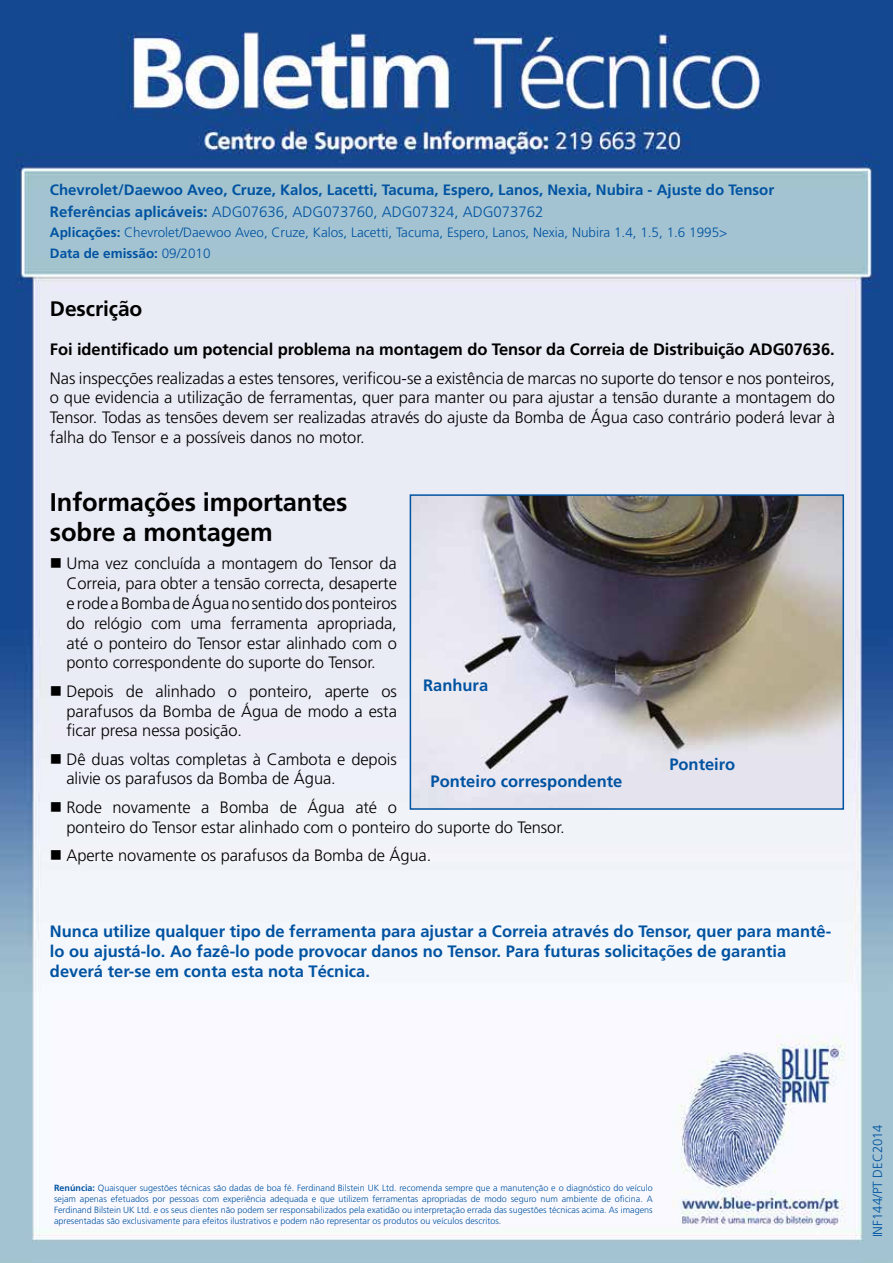
<style>
.page{position:relative;width:893px;height:1263px;background:#fff}
.page>*{position:absolute;margin:0;border:0;box-sizing:border-box;transform-origin:0 0}
.t1{font:700 25.5px/30.6px "Frutiger";letter-spacing:-.005em;color:#000}
.t2{font:700 21px "Frutiger";letter-spacing:-.005em;color:#000}
.t3{font:300 16.5px/19.8px "Frutiger";letter-spacing:-.005em;color:#000;text-align:justify}
.t4{font:700 16.5px/19.8px "Frutiger";color:#0053a1}
.t5{font:700 16.5px "Frutiger";letter-spacing:-.005em;color:#000}
.t6{font:700 15px/22.2px "Frutiger";color:#0053a1}
.t7{font:300 13.5px/20.4px "Frutiger";color:#0053a1}
.t8{font:300 13.2px "Frutiger";color:#0053a1}
.t9{font:300 9px/10.8px "Frutiger";color:#0053a1;text-align:justify}
.s1{font-weight:300}
.s2{font-weight:700}
</style>
<div class="page">
<img style="left:0;top:0;width:893px;height:1263px">
<img style="left:413px;top:497px;width:428px;height:310px">
<div style="left:410px;top:494px;width:434px;height:316px;border:2px solid #0053a1"></div>
<p class="t6" style="left:50px;top:178px;width:726px">Chevrolet/Daewoo Aveo, Cruze, Kalos, Lacetti, Tacuma, Espero, Lanos, Nexia, Nubira - Ajuste do Tensor<br>Referências aplicáveis: <span class="s1">ADG07636, ADG073760, ADG07324, ADG073762</span></p>
<p class="t7" style="left:50px;top:222px;width:679px"><span class="s2">Aplicações:</span> Chevrolet/Daewoo Aveo, Cruze, Kalos, Lacetti, Tacuma, Espero, Lanos, Nexia, Nubira 1.4, 1.5, 1.6 1995&gt;<br><span class="s2">Data de emissão:</span> 09/2010</p>
<p class="t2" style="left:50px;top:296px;width:94px">Descrição</p>
<p class="t5" style="left:50px;top:340px;width:786px">Foi identificado um potencial problema na montagem do Tensor da Correia de Distribuição ADG07636.</p>
<p class="t3" style="left:50px;top:368px;width:786px">Nas inspecções realizadas a estes tensores, verificou-se a existência de marcas no suporte do tensor e nos ponteiros, o que evidencia a utilização de ferramentas, quer para manter ou para ajustar a tensão durante a montagem do Tensor. Todas as tensões devem ser realizadas através do ajuste da Bomba de Água caso contrário poderá levar à falha do Tensor e a possíveis danos no motor.</p>
<h1 class="t1" style="left:50px;top:486px;width:299px">Informações importantes sobre a montagem</h1>
<p class="t3" style="left:66px;top:554px;width:332px;text-indent:-16px">■ Uma vez concluída a montagem do Tensor da Correia, para obter a tensão correcta, desaperte e rode a Bomba de Água no sentido dos ponteiros do relógio com uma ferramenta apropriada, até o ponteiro do Tensor estar alinhado com o ponto correspondente do suporte do Tensor.</p>
<p class="t3" style="left:66px;top:681px;width:332px;text-indent:-16px">■ Depois de alinhado o ponteiro, aperte os parafusos da Bomba de Água de modo a esta ficar presa nessa posição.</p>
<p class="t3" style="left:66px;top:749px;width:332px;text-indent:-16px">■ Dê duas voltas completas à Cambota e depois alivie os parafusos da Bomba de Água.</p>
<p class="t3" style="left:66px;top:797px;width:500px;text-indent:-16px">■ Rode novamente a Bomba de Água até o<br>ponteiro do Tensor estar alinhado com o ponteiro do suporte do Tensor.</p>
<p class="t3" style="left:50px;top:845px;width:383px">■ Aperte novamente os parafusos da Bomba de Água.</p>
<p class="t4" style="left:423px;top:675px;width:67px">Ranhura</p>
<p class="t4" style="left:431px;top:771px;width:193px">Ponteiro correspondente</p>
<p class="t4" style="left:669px;top:754px;width:67px">Ponteiro</p>
<p class="t4" style="left:50px;top:921px;width:783px">Nunca utilize qualquer tipo de ferramenta para ajustar a Correia através do Tensor, quer para mantê&shy;lo ou ajustá-lo. Ao fazê-lo pode provocar danos no Tensor. Para futuras solicitações de garantia deverá ter-se em conta esta nota Técnica.</p>
<p class="t9" style="left:54px;top:1183px;width:600px"><span class="s2">Renúncia:</span> Quaisquer sugestões técnicas são dadas de boa fé. Ferdinand Bilstein UK Ltd. recomenda sempre que a manutenção e o diagnóstico do veículo sejam apenas efetuados por pessoas com experiência adequada e que utilizem ferramentas apropriadas de modo seguro num ambiente de oficina. A Ferdinand Bilstein UK Ltd. e os seus clientes não podem ser responsabilizados pela exatidão ou interpretação errada das sugestões técnicas acima. As imagens apresentadas são exclusivamente para efeitos ilustrativos e podem não representar os produtos ou veículos descritos.</p>
<p class="t8" style="left:870px;top:1237px;width:115px;rotate:-90deg">INF144/PT DEC2014</p>
</div>
